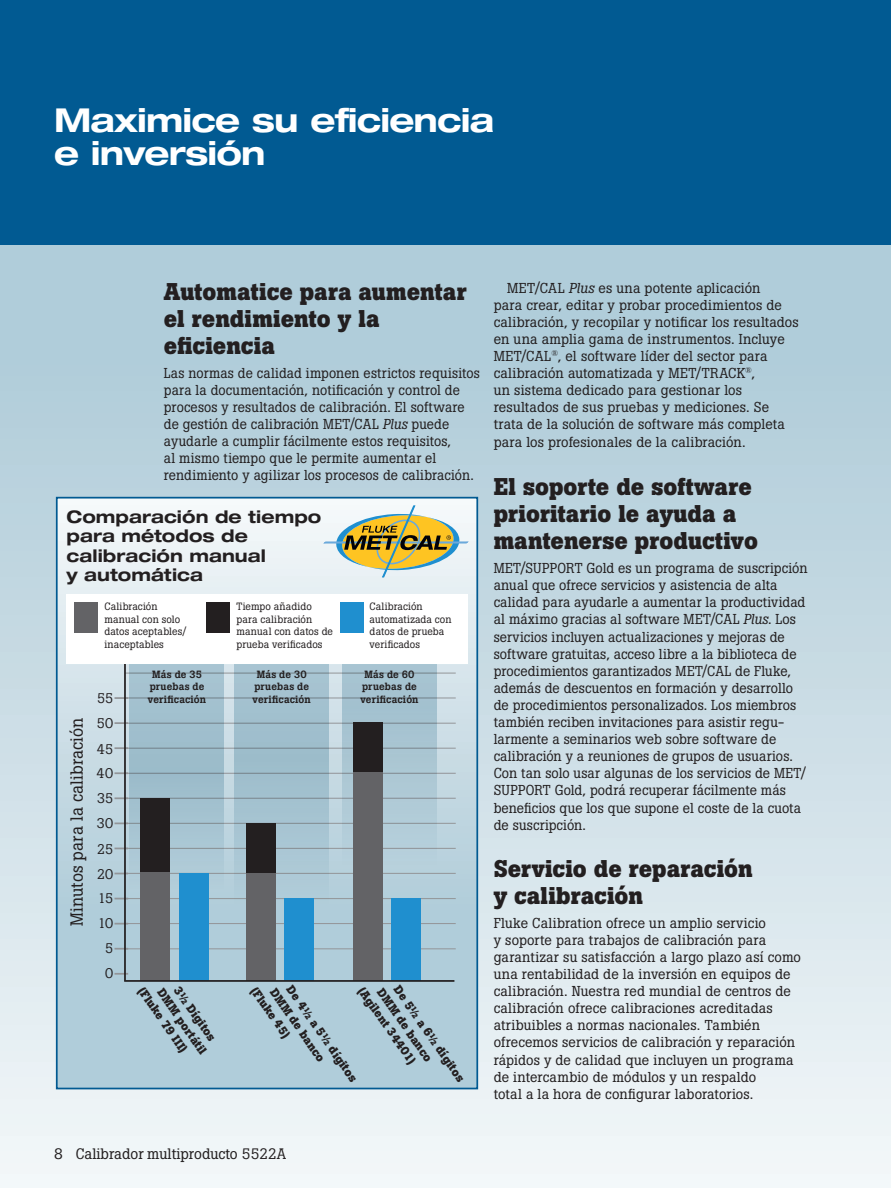
<style>
.page{position:relative;width:891px;height:1188px;background:#fff}
.page>*{position:absolute;margin:0;border:0;box-sizing:border-box;transform-origin:0 0}
.t1{font:700 expanded 33px/33px "Helvetica Neue LT Std";letter-spacing:-.025em;color:#fff}
.Subhead{font:700 24px/27px "Boton Pro";color:#231f20}
._2nd_subhead{font:700 expanded 17.4px/19.4px "Helvetica Neue LT Std";letter-spacing:.005em;color:#231f20}
.indent_paragraph{font:17.4px "Boton Pro";color:#231f20}
.t2{font:15px "Boton Pro";color:#231f20}
._1st_paragraph{font:14.25px/17.1px "Boton Pro";letter-spacing:.01em;color:#231f20}
.indent_paragraph-2{font:14.25px/17.1px "Boton Pro";letter-spacing:.01em;color:#231f20}
.indent_paragraph-3{font:13.95px "Boton Pro";letter-spacing:-.005em;color:#231f20}
.indent_paragraph-4{font:700 12px "Boton Pro";color:#231f20}
.t3{font:10.5px/12.6px "Boton Pro";letter-spacing:.01em;color:#231f20}
._2nd_subhead-2{font:500 10.35px/12.5px "Boton Pro";letter-spacing:.015em;color:#231f20;text-align:center}
.s1{font-style:italic}
</style>
<div class="page">
<div style="left:0;top:244px;width:891px;height:944px;background:linear-gradient(to bottom,#a8c7d6,#f1f6f8)"></div>
<div style="left:0;top:0;width:891px;height:245px;background:#015a92"></div>
<svg style="left:59px;top:500px;width:416px;height:586px;background:#c4d9e3"></svg>
<div style="left:56px;top:497px;width:422px;height:592px;border:2px solid #015a92"></div>
<svg style="left:115px;top:973px;width:13px;height:2px"></svg>
<svg style="left:115px;top:772px;width:13px;height:2px"></svg>
<svg style="left:115px;top:797px;width:13px;height:2px"></svg>
<svg style="left:115px;top:722px;width:13px;height:2px"></svg>
<svg style="left:115px;top:747px;width:13px;height:2px"></svg>
<svg style="left:115px;top:697px;width:13px;height:2px"></svg>
<svg style="left:115px;top:948px;width:13px;height:2px"></svg>
<svg style="left:115px;top:923px;width:13px;height:2px"></svg>
<hr style="left:125px;top:823px;width:331px;height:1px;background:#939598">
<hr style="left:125px;top:698px;width:331px;height:1px;background:#939598">
<hr style="left:125px;top:748px;width:331px;height:1px;background:#939598">
<hr style="left:125px;top:949px;width:331px;height:1px;background:#939598">
<hr style="left:125px;top:923px;width:331px;height:1px;background:#939598">
<hr style="left:125px;top:898px;width:331px;height:1px;background:#939598">
<hr style="left:125px;top:873px;width:331px;height:1px;background:#939598">
<hr style="left:125px;top:848px;width:331px;height:1px;background:#939598">
<hr style="left:125px;top:798px;width:331px;height:1px;background:#939598">
<hr style="left:125px;top:773px;width:331px;height:1px;background:#939598">
<hr style="left:125px;top:723px;width:331px;height:1px;background:#939598">
<hr style="left:125px;top:673px;width:331px;height:1px;background:#939598">
<hr style="left:124px;top:619px;width:2px;height:362px;background:#231f20">
<div style="left:66px;top:595px;width:401px;height:69px;background:#fff"></div>
<svg style="left:130px;top:664px;width:94px;height:259px;background:#a2bfcd"></svg>
<svg style="left:234px;top:664px;width:95px;height:257px;background:#a2c0cd"></svg>
<div style="left:342px;top:664px;width:94px;height:264px;background:#afccd8"></div>
<div style="left:340px;top:602px;width:24px;height:31px;background:#1f8fcf"></div>
<div style="left:206px;top:602px;width:24px;height:30px;background:#231f20"></div>
<div style="left:74px;top:602px;width:24px;height:30px;background:#636366"></div>
<div style="left:391px;top:899px;width:30px;height:82px;background:#1f8fcf"></div>
<div style="left:353px;top:723px;width:30px;height:258px;background:#231f20"></div>
<div style="left:284px;top:899px;width:30px;height:82px;background:#1f8fcf"></div>
<div style="left:246px;top:823px;width:30px;height:158px;background:#231f20"></div>
<div style="left:180px;top:873px;width:29px;height:108px;background:#1f8fcf"></div>
<div style="left:140px;top:798px;width:30px;height:183px;background:#231f20"></div>
<div style="left:140px;top:873px;width:30px;height:108px;background:#636366"></div>
<div style="left:246px;top:873px;width:30px;height:108px;background:#636366"></div>
<div style="left:353px;top:773px;width:30px;height:208px;background:#636366"></div>
<hr style="left:124px;top:980px;width:330px;height:2px;background:#231f20">
<svg style="left:323px;top:505px;width:146px;height:73px"></svg>
<p class="t1" style="left:54px;top:102px;width:442px">Maximice su eficiencia e inversión</p>
<p class="Subhead" style="left:164px;top:278px;width:304px">Automatice para aumentar el rendimiento y la eficiencia</p>
<p class="_1st_paragraph" style="left:164px;top:364px;width:317px">Las normas de calidad imponen estrictos requisitos para la documentación, notificación y control de procesos y resultados de calibración. El software de gestión de calibración MET/CAL <span class="s1">Plus</span> puede ayudarle a cumplir fácilmente estos requisitos,<br>al mismo tiempo que le permite aumentar el rendimiento y agilizar los procesos de calibración.</p>
<p class="_2nd_subhead" style="left:67px;top:507px;width:256px">Comparación de tiempo para métodos de calibración manual<br>y automática</p>
<p class="t3" style="left:104px;top:600px;width:83px">Calibración manual con solo datos aceptables/ inaceptables</p>
<p class="t3" style="left:237px;top:600px;width:98px">Tiempo añadido para calibración manual con datos de prueba verificados</p>
<p class="t3" style="left:370px;top:600px;width:83px">Calibración automatizada con datos de prueba verificados</p>
<p class="indent_paragraph" style="left:65px;top:926px;width:209px;rotate:-90deg">Minutos para la calibración</p>
<p class="indent_paragraph-3" style="left:97px;top:689px;width:18px">55</p>
<p class="indent_paragraph-3" style="left:97px;top:714px;width:18px">50</p>
<p class="indent_paragraph-3" style="left:97px;top:740px;width:18px">45</p>
<p class="indent_paragraph-3" style="left:97px;top:764px;width:18px">40</p>
<p class="indent_paragraph-3" style="left:97px;top:790px;width:18px">35</p>
<p class="indent_paragraph-3" style="left:97px;top:814px;width:18px">30</p>
<p class="indent_paragraph-3" style="left:97px;top:840px;width:17px">25</p>
<p class="indent_paragraph-3" style="left:97px;top:865px;width:18px">20</p>
<p class="indent_paragraph-3" style="left:98px;top:889px;width:17px">15</p>
<p class="indent_paragraph-3" style="left:98px;top:914px;width:17px">10</p>
<p class="indent_paragraph-3" style="left:105px;top:939px;width:10px">5</p>
<p class="indent_paragraph-3" style="left:105px;top:964px;width:10px">0</p>
<p class="_2nd_subhead-2" style="left:148px;top:668px;width:60px">Más de 35 pruebas de verificación</p>
<p class="_2nd_subhead-2" style="left:253px;top:668px;width:60px">Más de 30 pruebas de verificación</p>
<p class="_2nd_subhead-2" style="left:360px;top:668px;width:60px">Más de 60 pruebas de verificación</p>
<p class="indent_paragraph-4" style="left:403px;top:982px;width:115px;rotate:55deg">De 5½ a 6½ dígitos</p>
<p class="indent_paragraph-4" style="left:296px;top:983px;width:115px;rotate:55deg">De 4½ a 5½ dígitos</p>
<p class="indent_paragraph-4" style="left:367px;top:984px;width:92px;rotate:55deg">(Agilent 34401)</p>
<p class="indent_paragraph-4" style="left:183px;top:983px;width:65px;rotate:55deg">3½ Dígitos</p>
<p class="indent_paragraph-4" style="left:260px;top:984px;width:60px;rotate:55deg">(Fluke 45)</p>
<p class="indent_paragraph-4" style="left:147px;top:984px;width:78px;rotate:55deg">(Fluke 79 III)</p>
<p class="indent_paragraph-4" style="left:386px;top:985px;width:88px;rotate:55deg">DMM de banco</p>
<p class="indent_paragraph-4" style="left:279px;top:985px;width:88px;rotate:55deg">DMM de banco</p>
<p class="indent_paragraph-4" style="left:167px;top:985px;width:78px;rotate:55deg">DMM portátil</p>
<p class="indent_paragraph-2" style="left:494px;top:279px;width:307px;text-indent:14px">MET/CAL <span class="s1">Plus</span> es una potente aplicación<br>para crear, editar y probar procedimientos de calibración, y recopilar y notificar los resultados en una amplia gama de instrumentos. Incluye MET/CAL<sup>®</sup>, el software líder del sector para calibración automatizada y MET/TRACK<sup>®</sup>,<br>un sistema dedicado para gestionar los resultados de sus pruebas y mediciones. Se trata de la solución de software más completa para los profesionales de la calibración.</p>
<p class="Subhead" style="left:494px;top:473px;width:266px">El soporte de software prioritario le ayuda a mantenerse productivo</p>
<p class="_1st_paragraph" style="left:494px;top:560px;width:315px">MET/SUPPORT Gold es un programa de suscripción anual que ofrece servicios y asistencia de alta calidad para ayudarle a aumentar la productividad al máximo gracias al software MET/CAL <span class="s1">Plus</span>. Los servicios incluyen actualizaciones y mejoras de software gratuitas, acceso libre a la biblioteca de procedimientos garantizados MET/CAL de Fluke, además de descuentos en formación y desarrollo de procedimientos personalizados. Los miembros también reciben invitaciones para asistir regu&shy;larmente a seminarios web sobre software de calibración y a reuniones de grupos de usuarios.<br>Con tan solo usar algunas de los servicios de MET/ SUPPORT Gold, podrá recuperar fácilmente más beneficios que los que supone el coste de la cuota de suscripción.</p>
<p class="Subhead" style="left:494px;top:855px;width:261px">Servicio de reparación y calibración</p>
<p class="_1st_paragraph" style="left:494px;top:914px;width:309px">Fluke Calibration ofrece un amplio servicio<br>y soporte para trabajos de calibración para garantizar su satisfacción a largo plazo así como una rentabilidad de la inversión en equipos de calibración. Nuestra red mundial de centros de calibración ofrece calibraciones acreditadas atribuibles a normas nacionales. También ofrecemos servicios de calibración y reparación rápidos y de calidad que incluyen un programa de intercambio de módulos y un respaldo<br>total a la hora de configurar laboratorios.</p>
<p class="t2" style="left:54px;top:1144px;width:234px">8 Calibrador multiproducto 5522A</p>
</div>
